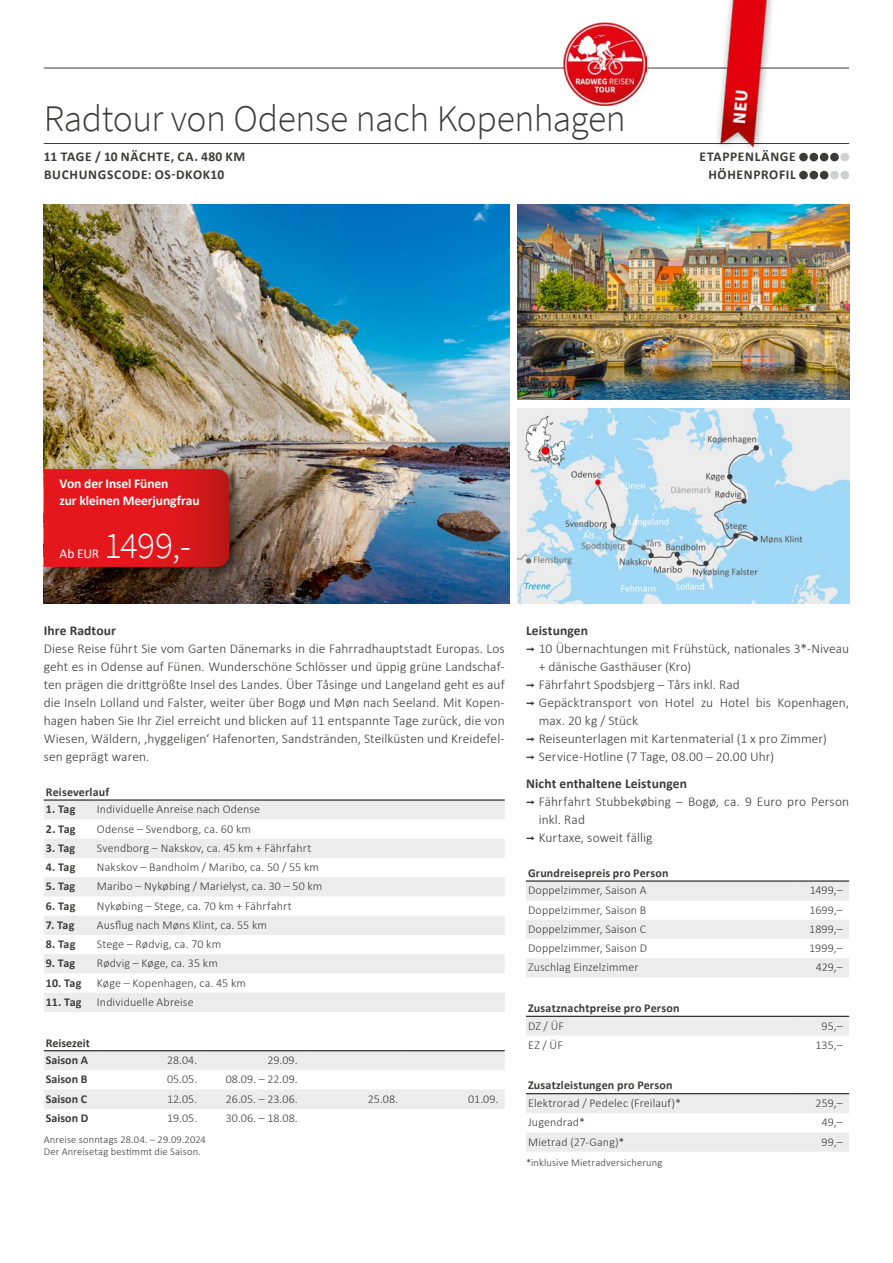
<style>
.page{position:relative;width:893px;height:1263px;background:#fff}
.page>*{position:absolute;margin:0;border:0;box-sizing:border-box;transform-origin:0 0}
.t1{font:300 37.5px "Source Sans Pro";letter-spacing:-.01em;color:#3b3b3a}
.t2{font:300 37.5px "Source Sans Pro";color:#fff}
.t3{font:300 13.5px/18px "Calibri";letter-spacing:.005em;color:#3b3b3a;text-align:justify}
.t4{font:700 13.5px/18px "Calibri";letter-spacing:.05em;color:#3b3b3a}
.t5{font:700 13.5px "Calibri";letter-spacing:.025em;color:#3b3b3a}
.t6{font:700 13.5px/17.2px "Calibri";letter-spacing:-.005em;color:#fff}
.t7{font:13.5px "Calibri";color:#fff}
.t8{font:300 12px "Calibri";letter-spacing:.01em;color:#3b3b3a}
.t9{font:700 12px/17.7px "Calibri";letter-spacing:.01em;color:#3b3b3a}
.t10{font:300 10.5px/12px "Calibri";letter-spacing:.015em;color:#3b3b3a}
.s1{font-family:"Interstate";font-weight:400}
</style>
<div class="page">
<img style="left:44px;top:204px;width:465px;height:400px">
<img style="left:518px;top:204px;width:331px;height:196px">
<img style="left:518px;top:408px;width:331px;height:196px">
<div style="left:40px;top:463px;width:204px;height:116px;background:#000;opacity:.45"></div>
<svg style="left:44px;top:469px;width:185px;height:98px;background:#dc171b"></svg>
<hr style="left:44px;top:143px;width:805px;height:1px;background:#3b3b3a">
<hr style="left:44px;top:68px;width:805px;height:1px;background:#3b3b3a">
<div style="left:799px;top:153px;width:9px;height:8px;background:#3b3b3a;border-radius:50%"></div>
<div style="left:809px;top:153px;width:9px;height:8px;background:#3b3b3a;border-radius:50%"></div>
<div style="left:820px;top:153px;width:8px;height:8px;background:#3b3b3a;border-radius:50%"></div>
<div style="left:830px;top:153px;width:9px;height:8px;background:#3b3b3a;border-radius:50%"></div>
<div style="left:840px;top:153px;width:9px;height:8px;background:#cfd0d0;border-radius:50%"></div>
<div style="left:799px;top:171px;width:9px;height:8px;background:#3b3b3a;border-radius:50%"></div>
<div style="left:809px;top:171px;width:9px;height:8px;background:#3b3b3a;border-radius:50%"></div>
<div style="left:820px;top:171px;width:8px;height:8px;background:#3b3b3a;border-radius:50%"></div>
<div style="left:830px;top:171px;width:9px;height:8px;background:#cfd0d0;border-radius:50%"></div>
<div style="left:840px;top:171px;width:9px;height:8px;background:#cfd0d0;border-radius:50%"></div>
<img style="left:564px;top:23px;width:83px;height:83px">
<img style="left:711px;top:0;width:68px;height:149px">
<svg style="left:44px;top:801px;width:461px;height:211px;fill:#ececed"></svg>
<hr style="left:44px;top:800px;width:51px;height:1px;background:#000">
<hr style="left:95px;top:800px;width:410px;height:1px;background:#000">
<svg style="left:44px;top:1051px;width:461px;height:58px"></svg>
<hr style="left:44px;top:1050px;width:59px;height:1px;background:#000">
<hr style="left:103px;top:1050px;width:101px;height:1px;background:#000">
<hr style="left:204px;top:1050px;width:100px;height:1px;background:#000">
<hr style="left:304px;top:1050px;width:100px;height:1px;background:#000">
<hr style="left:404px;top:1050px;width:101px;height:1px;background:#000">
<svg style="left:526px;top:882px;width:323px;height:95px"></svg>
<hr style="left:526px;top:881px;width:272px;height:1px;background:#000">
<hr style="left:798px;top:881px;width:51px;height:1px;background:#000">
<div style="left:526px;top:1017px;width:323px;height:19px;background:#ececed"></div>
<hr style="left:526px;top:1016px;width:272px;height:1px;background:#000">
<hr style="left:798px;top:1016px;width:51px;height:1px;background:#000">
<svg style="left:526px;top:1094px;width:323px;height:58px"></svg>
<hr style="left:526px;top:1093px;width:272px;height:1px;background:#000">
<hr style="left:798px;top:1093px;width:51px;height:1px;background:#000">
<h1 class="t1" style="left:44px;top:96px;width:584px">Radtour von Odense nach Kopenhagen</h1>
<p class="t4" style="left:44px;top:147px;width:203px">11 TAGE / 10 NÄCHTE, CA. 480 KM<br>BUCHUNGSCODE: OS-DKOK10</p>
<p class="t4" style="left:700px;top:147px;width:98px;text-align:right">ETAPPENLÄNGE<br>HÖHENPROFIL</p>
<p class="t6" style="left:60px;top:474px;width:142px">Von der Insel Fünen<br>zur kleinen Meerjungfrau</p>
<p class="t7" style="left:60px;top:544px;width:41px">Ab EUR</p>
<h1 class="t2" style="left:104px;top:522px;width:88px">1499,-</h1>
<p class="t5" style="left:44px;top:621px;width:74px">Ihre Radtour</p>
<p class="t3" style="left:44px;top:640px;width:462px">Diese Reise führt Sie vom Garten Dänemarks in die Fahrradhauptstadt Europas. Los geht es in Odense auf Fünen. Wunderschöne Schlösser und üppig grüne Landschaf&shy;ten prägen die drittgrößte Insel des Landes. Über Tåsinge und Langeland geht es auf die Inseln Lolland und Falster, weiter über Bogø und Møn nach Seeland. Mit Kopen&shy;hagen haben Sie Ihr Ziel erreicht und blicken auf 11 entspannte Tage zurück, die von Wiesen, Wäldern, ‚hyggeligen‘ Hafenorten, Sandstränden, Steilküsten und Kreidefel&shy;sen geprägt waren.</p>
<p class="t9" style="left:46px;top:782px;width:65px">Reiseverlauf</p>
<p class="t9" style="left:46px;top:800px;width:31px">1. Tag</p>
<p class="t8" style="left:97px;top:802px;width:165px">Individuelle Anreise nach Odense</p>
<p class="t9" style="left:46px;top:819px;width:31px">2. Tag</p>
<p class="t8" style="left:97px;top:821px;width:156px">Odense – Svendborg, ca. 60 km</p>
<p class="t9" style="left:46px;top:839px;width:31px">3. Tag</p>
<p class="t8" style="left:97px;top:840px;width:216px">Svendborg – Nakskov, ca. 45 km + Fährfahrt</p>
<p class="t9" style="left:46px;top:858px;width:31px">4. Tag</p>
<p class="t8" style="left:97px;top:860px;width:224px">Nakskov – Bandholm / Maribo, ca. 50 / 55 km</p>
<p class="t9" style="left:46px;top:877px;width:31px">5. Tag</p>
<p class="t8" style="left:97px;top:879px;width:227px">Maribo – Nykøbing / Marielyst, ca. 30 – 50 km</p>
<p class="t9" style="left:46px;top:896px;width:31px">6. Tag</p>
<p class="t8" style="left:97px;top:898px;width:196px">Nykøbing – Stege, ca. 70 km + Fährfahrt</p>
<p class="t9" style="left:46px;top:916px;width:30px">7. Tag</p>
<p class="t8" style="left:97px;top:917px;width:172px">Ausflug nach Møns Klint, ca. 55 km</p>
<p class="t9" style="left:46px;top:935px;width:31px">8. Tag</p>
<p class="t8" style="left:97px;top:937px;width:126px">Stege – Rødvig, ca. 70 km</p>
<p class="t9" style="left:46px;top:954px;width:31px">9. Tag</p>
<p class="t8" style="left:97px;top:956px;width:122px">Rødvig – Køge, ca. 35 km</p>
<p class="t9" style="left:46px;top:973px;width:37px">10. Tag</p>
<p class="t8" style="left:97px;top:975px;width:151px">Køge – Kopenhagen, ca. 45 km</p>
<p class="t9" style="left:46px;top:993px;width:37px">11. Tag</p>
<p class="t8" style="left:97px;top:994px;width:98px">Individuelle Abreise</p>
<p class="t9" style="left:46px;top:1033px;width:45px">Reisezeit<br>Saison A</p>
<p class="t8" style="left:167px;top:1053px;width:32px">28.04.</p>
<p class="t8" style="left:267px;top:1053px;width:32px">29.09.</p>
<p class="t9" style="left:46px;top:1070px;width:43px">Saison B</p>
<p class="t8" style="left:167px;top:1072px;width:32px">05.05.</p>
<p class="t8" style="left:226px;top:1072px;width:73px">08.09. – 22.09.</p>
<p class="t9" style="left:46px;top:1089px;width:43px">Saison C</p>
<p class="t8" style="left:167px;top:1091px;width:32px">12.05.</p>
<p class="t8" style="left:226px;top:1091px;width:73px">26.05. – 23.06.</p>
<p class="t8" style="left:368px;top:1091px;width:32px">25.08.</p>
<p class="t8" style="left:468px;top:1091px;width:32px">01.09.</p>
<p class="t9" style="left:46px;top:1109px;width:44px">Saison D</p>
<p class="t8" style="left:167px;top:1110px;width:32px">19.05.</p>
<p class="t8" style="left:226px;top:1110px;width:73px">30.06. – 18.08.</p>
<p class="t10" style="left:44px;top:1133px;width:164px">Anreise sonntags 28.04. – 29.09.2024<br>Der Anreisetag bestimmt die Saison.</p>
<p class="t5" style="left:526px;top:621px;width:64px">Leistungen</p>
<p class="t3" style="left:526px;top:640px;width:325px"><span class="s1">¬</span> 10 Übernachtungen mit Frühstück, nationales 3*-Niveau</p>
<p class="t3" style="left:539px;top:658px;width:154px">+ dänische Gasthäuser (Kro)</p>
<p class="t3" style="left:526px;top:676px;width:215px"><span class="s1">¬</span> Fährfahrt Spodsbjerg – Tårs inkl. Rad</p>
<p class="t3" style="left:526px;top:694px;width:325px"><span class="s1">¬</span> Gepäcktransport von Hotel zu Hotel bis Kopenhagen,</p>
<p class="t3" style="left:539px;top:712px;width:101px">max. 20 kg / Stück</p>
<p class="t3" style="left:526px;top:730px;width:302px"><span class="s1">¬</span> Reiseunterlagen mit Kartenmaterial (1 x pro Zimmer)</p>
<p class="t3" style="left:526px;top:748px;width:250px"><span class="s1">¬</span> Service-Hotline (7 Tage, 08.00 – 20.00 Uhr)</p>
<p class="t5" style="left:526px;top:774px;width:163px">Nicht enthaltene Leistungen</p>
<p class="t3" style="left:526px;top:793px;width:325px"><span class="s1">¬</span> Fährfahrt Stubbekøbing – Bogø, ca. 9 Euro pro Person</p>
<p class="t3" style="left:539px;top:811px;width:48px">inkl. Rad</p>
<p class="t3" style="left:526px;top:829px;width:128px"><span class="s1">¬</span> Kurtaxe, soweit fällig</p>
<p class="t9" style="left:528px;top:863px;width:142px">Grundreisepreis pro Person</p>
<p class="t8" style="left:528px;top:883px;width:120px">Doppelzimmer, Saison A</p>
<p class="t8" style="left:810px;top:883px;width:35px">1499,–</p>
<p class="t8" style="left:528px;top:902px;width:120px">Doppelzimmer, Saison B</p>
<p class="t8" style="left:809px;top:902px;width:35px">1699,–</p>
<p class="t8" style="left:528px;top:921px;width:120px">Doppelzimmer, Saison C</p>
<p class="t8" style="left:809px;top:921px;width:35px">1899,–</p>
<p class="t8" style="left:528px;top:941px;width:120px">Doppelzimmer, Saison D</p>
<p class="t8" style="left:809px;top:941px;width:35px">1999,–</p>
<p class="t8" style="left:528px;top:960px;width:112px">Zuschlag Einzelzimmer</p>
<p class="t8" style="left:816px;top:960px;width:29px">429,–</p>
<p class="t9" style="left:528px;top:999px;width:153px">Zusatznachtpreise pro Person</p>
<p class="t8" style="left:528px;top:1018px;width:37px">DZ / ÜF</p>
<p class="t8" style="left:822px;top:1018px;width:23px">95,–</p>
<p class="t8" style="left:528px;top:1037px;width:36px">EZ / ÜF</p>
<p class="t8" style="left:815px;top:1037px;width:29px">135,–</p>
<p class="t9" style="left:528px;top:1076px;width:146px">Zusatzleistungen pro Person</p>
<p class="t8" style="left:528px;top:1096px;width:154px">Elektrorad / Pedelec (Freilauf)*</p>
<p class="t8" style="left:816px;top:1096px;width:29px">259,–</p>
<p class="t8" style="left:528px;top:1115px;width:58px">Jugendrad*</p>
<p class="t8" style="left:822px;top:1115px;width:22px">49,–</p>
<p class="t8" style="left:528px;top:1134px;width:98px">Mietrad (27-Gang)*</p>
<p class="t8" style="left:821px;top:1134px;width:23px">99,–</p>
<p class="t10" style="left:526px;top:1156px;width:138px">*inklusive Mietradversicherung</p>
</div>
